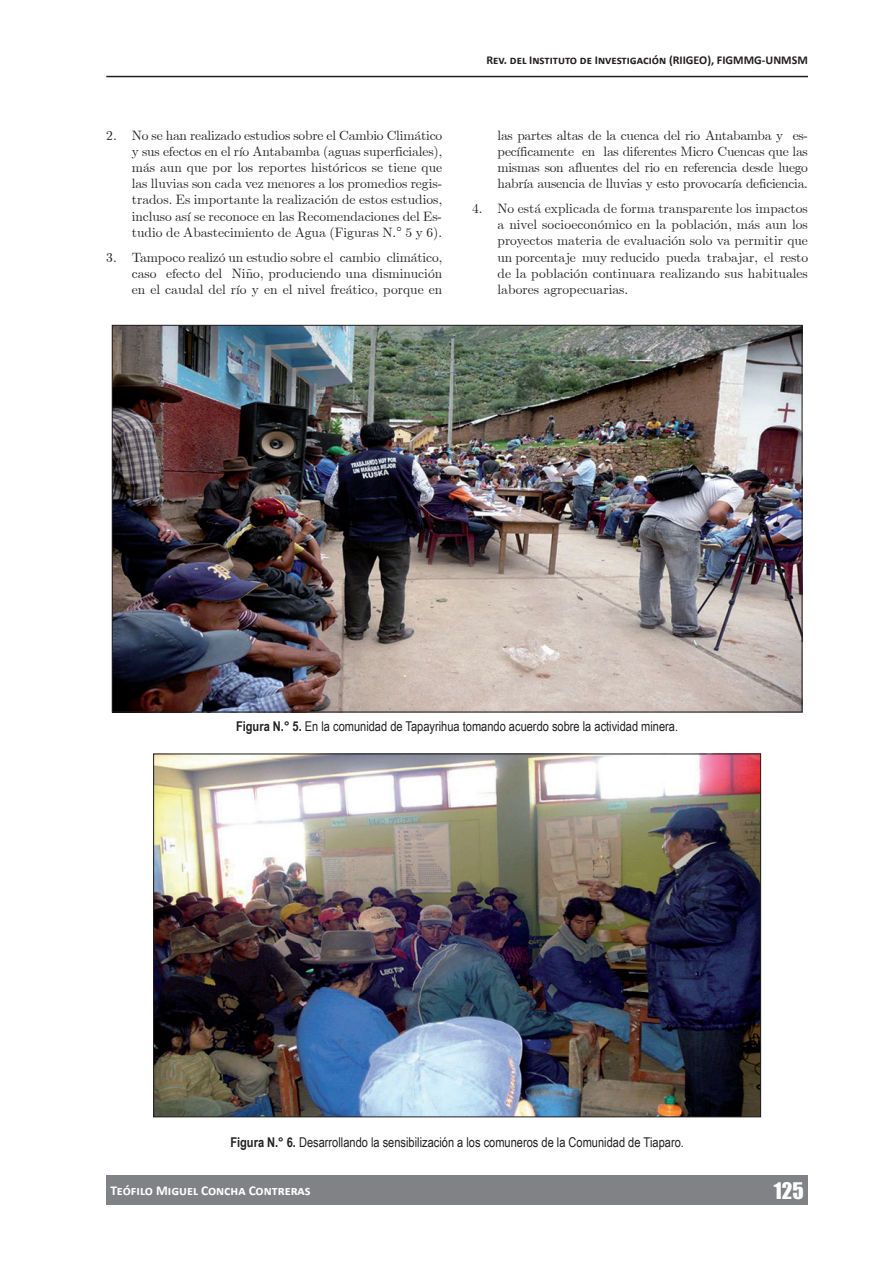
<style>
.page{position:relative;width:893px;height:1263px;background:#fff}
.page>*{position:absolute;margin:0;border:0;box-sizing:border-box;transform-origin:0 0}
.t1{font:21px "Impact";color:#fff}
.t2{font:13.5px/16.2px "Euclid";color:#231f20;text-align:justify}
.t3{font:13.5px "Arial Narrow";color:#231f20}
.t4{font:700 13.5px "Calibri";color:#fff}
.t5{font:700 12px "Calibri";color:#231f20}
.s1{font-weight:700}
</style>
<div class="page">
<div style="left:106px;top:1175px;width:702px;height:30px;background:#808285"></div>
<hr style="left:106px;top:76px;width:702px;height:1px;background:#231f20">
<img style="left:155px;top:755px;width:604px;height:360px">
<img style="left:114px;top:327px;width:686px;height:383px">
<p class="t2" style="left:132px;top:127px;width:312px;text-indent:-26px">2. No se han realizado estudios sobre el Cambio Climático y sus efectos en el río Antabamba (aguas superficiales), más aun que por los reportes históricos se tiene que las lluvias son cada vez menores a los promedios regis&shy;trados. Es importante la realización de estos estudios, incluso así se reconoce en las Recomendaciones del Es&shy;tudio de Abastecimiento de Agua (Figuras N.° 5 y 6).</p>
<p class="t2" style="left:132px;top:249px;width:312px;text-indent:-26px">3. Tampoco realizó un estudio sobre el cambio climático, caso efecto del Niño, produciendo una disminución en el caudal del río y en el nivel freático, porque en</p>
<p class="t5" style="left:487px;top:52px;width:323px">Rev. del Instituto de Investigación (RIIGEO), FIGMMG-UNMSM</p>
<p class="t2" style="left:497px;top:127px;width:312px">las partes altas de la cuenca del rio Antabamba y es&shy;pecíficamente en las diferentes Micro Cuencas que las mismas son afluentes del rio en referencia desde luego habría ausencia de lluvias y esto provocaría deficiencia.</p>
<p class="t2" style="left:497px;top:201px;width:312px;text-indent:-26px">4. No está explicada de forma transparente los impactos a nivel socioeconómico en la población, más aun los proyectos materia de evaluación solo va permitir que un porcentaje muy reducido pueda trabajar, el resto de la población continuara realizando sus habituales labores agropecuarias.</p>
<p class="t3" style="left:236px;top:716px;width:444px"><span class="s1">Figura N.° 5.</span> En la comunidad de Tapayrihua tomando acuerdo sobre la actividad minera.</p>
<p class="t3" style="left:230px;top:1133px;width:455px"><span class="s1">Figura N.° 6.</span> Desarrollando la sensibilización a los comuneros de la Comunidad de Tiaparo.</p>
<p class="t4" style="left:111px;top:1182px;width:202px">Teófilo Miguel Concha Contreras</p>
<h1 class="t1" style="left:774px;top:1174px;width:31px">125</h1>
</div>
